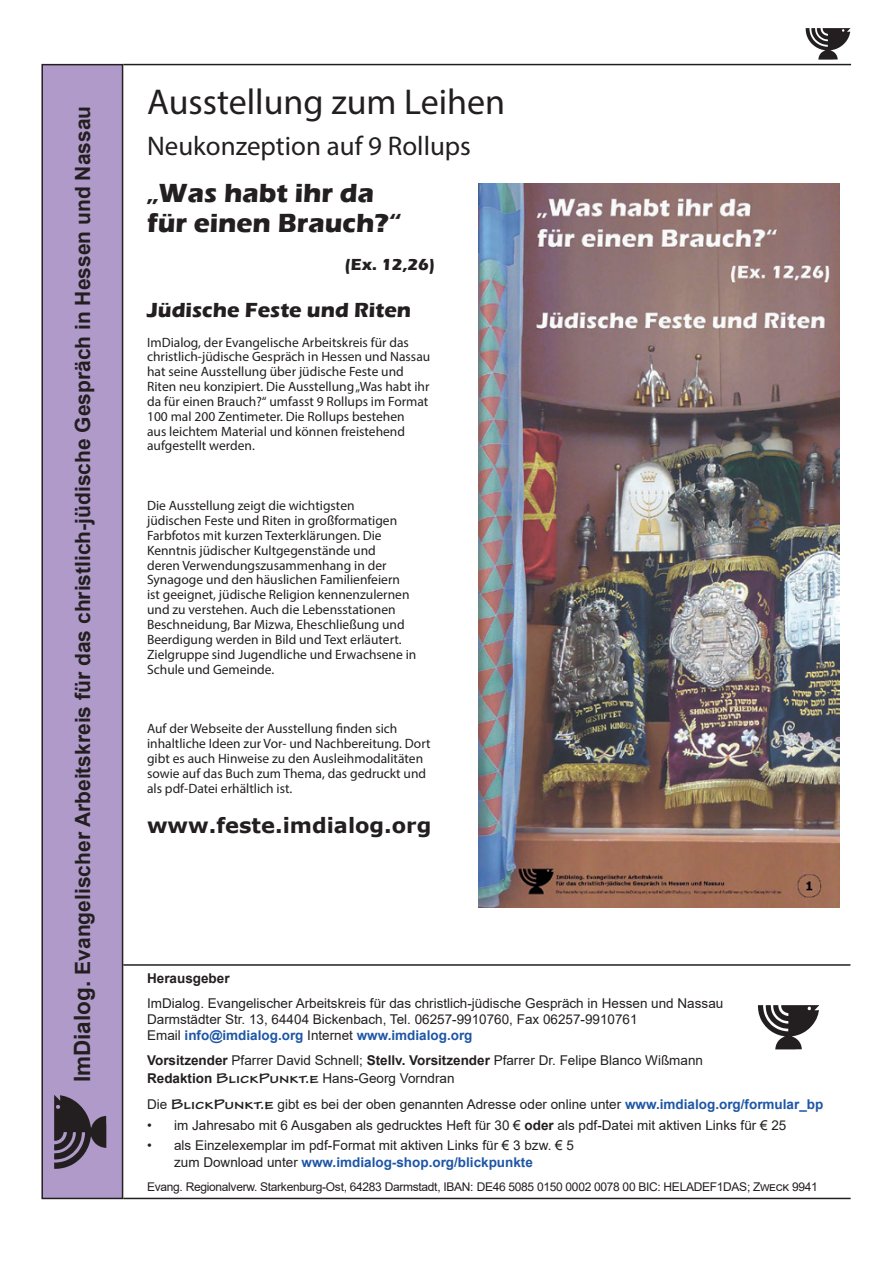
<style>
.page{position:relative;width:893px;height:1263px;background:#fff}
.page>*{position:absolute;margin:0;border:0;box-sizing:border-box;transform-origin:0 0}
.t1{font:36px "Myriad Pro";color:#231f20}
.t2{font:700 27px/29.7px "Eras ITC";color:#231f20}
.t3{font:27px "Myriad Pro";color:#231f20}
.t4{font:700 21px "Arial";color:#231f20}
.t5{font:700 21px "Verdana";color:#231f20}
.t6{font:700 21px "Eras ITC";color:#231f20}
.t7{font:700 16.5px "Eras ITC";color:#231f20}
.t8{font:13.5px/14.9px "Myriad Pro";color:#231f20}
.t9{font:13.5px/16.2px "Arial";color:#231f20}
.t10{font:700 13.5px "Arial";color:#231f20}
.t11{font:12px "Arial";letter-spacing:-.025em;color:#231f20}
.s1{font-size:22.5px}
.s2{font-weight:700;color:#1e56a6}
.s3{font-weight:700}
.s4{font-family:"Tekton Pro";font-weight:700;font-stretch:expanded;font-size:15px}
</style>
<div class="page">
<div style="left:42px;top:65px;width:81px;height:1133px;background:#b09ac9"></div>
<div style="left:41px;top:64px;width:82px;height:1135px;border:2px solid #231f20"></div>
<hr style="left:123px;top:64px;width:728px;height:1px;background:#231f20">
<hr style="left:123px;top:1198px;width:728px;height:1px;background:#231f20">
<img style="left:55px;top:1096px;width:51px;height:72px">
<hr style="left:123px;top:964px;width:727px;height:2px;background:#231f20">
<img style="left:805px;top:28px;width:45px;height:32px">
<img style="left:758px;top:1006px;width:61px;height:43px">
<img style="left:478px;top:183px;width:362px;height:724px">
<h3 class="t4" style="left:68px;top:1082px;width:978px;rotate:-90deg"><span class="s1">ImDialog.</span> Evangelischer Arbeitskreis für das christlich-jüdische Gespräch in Hessen und Nassau</h3>
<h1 class="t1" style="left:147px;top:80px;width:360px">Ausstellung zum Leihen</h1>
<h2 class="t3" style="left:147px;top:129px;width:325px">Neukonzeption auf 9 Rollups</h2>
<h2 class="t2" style="left:147px;top:179px;width:255px">„Was habt ihr da für einen Brauch?“</h2>
<p class="t7" style="left:345px;top:255px;width:92px">(Ex. 12,26)</p>
<h3 class="t6" style="left:147px;top:298px;width:266px">Jüdische Feste und Riten</h3>
<p class="t8" style="left:147px;top:334px;width:285px">ImDialog, der Evangelische Arbeitskreis für das christlich-jüdische Gespräch in Hessen und Nassau hat seine Ausstellung über jüdische Feste und Riten neu konzipiert. Die Ausstellung „Was habt ihr da für einen Brauch?“ umfasst 9 Rollups im Format 100 mal 200 Zentimeter. Die Rollups bestehen<br>aus leichtem Material und können freistehend aufgestellt werden.</p>
<p class="t8" style="left:147px;top:498px;width:271px">Die Ausstellung zeigt die wichtigsten<br>jüdischen Feste und Riten in großformatigen Farbfotos mit kurzen Texterklärungen. Die Kenntnis jüdischer Kultgegenstände und<br>deren Verwendungszusammenhang in der Synagoge und den häuslichen Familienfeiern<br>ist geeignet, jüdische Religion kennenzulernen und zu verstehen. Auch die Lebensstationen Beschneidung, Bar Mizwa, Eheschließung und Beerdigung werden in Bild und Text erläutert.<br>Zielgruppe sind Jugendliche und Erwachsene in Schule und Gemeinde.</p>
<p class="t8" style="left:147px;top:721px;width:285px">Auf der Webseite der Ausstellung finden sich inhaltliche Ideen zur Vor- und Nachbereitung. Dort gibt es auch Hinweise zu den Ausleihmodalitäten sowie auf das Buch zum Thema, das gedruckt und als pdf-Datei erhältlich ist.</p>
<h3 class="t5" style="left:147px;top:810px;width:286px">www.feste.imdialog.org</h3>
<p class="t10" style="left:147px;top:969px;width:84px">Herausgeber</p>
<p class="t9" style="left:147px;top:995px;width:578px">ImDialog. Evangelischer Arbeitskreis für das christlich-jüdische Gespräch in Hessen und Nassau<br>Darmstädter Str. 13, 64404 Bickenbach, Tel. 06257-9910760, Fax 06257-9910761<br>Email <span class="s2">info@imdialog.org</span> Internet <span class="s2">www.imdialog.org</span></p>
<p class="t9" style="left:147px;top:1051px;width:557px;line-height:18px"><span class="s3">Vorsitzender</span> Pfarrer David Schnell; <span class="s3">Stellv. Vorsitzender</span> Pfarrer Dr. Felipe Blanco Wißmann<br><span class="s3">Redaktion</span> <span class="s4">BlickPunkt.e</span> Hans-Georg Vorndran</p>
<p class="t9" style="left:147px;top:1096px;width:678px">Die <span class="s4">BlickPunkt.e</span> gibt es bei der oben genannten Adresse oder online unter <span class="s2">www.imdialog.org/formular_bp</span></p>
<p class="t9" style="left:147px;top:1117px;width:641px">• im Jahresabo mit 6 Ausgaben als gedrucktes Heft für 30 € <span class="s3">oder</span> als pdf-Datei mit aktiven Links für € 25</p>
<p class="t9" style="left:174px;top:1137px;width:401px;text-indent:-27px">• als Einzelexemplar im pdf-Format mit aktiven Links für € 3 bzw. € 5 zum Download unter <span class="s2">www.imdialog-shop.org/blickpunkte</span></p>
<p class="t11" style="left:147px;top:1179px;width:672px">Evang. Regionalverw. Starkenburg-Ost, 64283 Darmstadt, IBAN: DE46 5085 0150 0002 0078 00 BIC: HELADEF1DAS; Zweck 9941</p>
</div>
